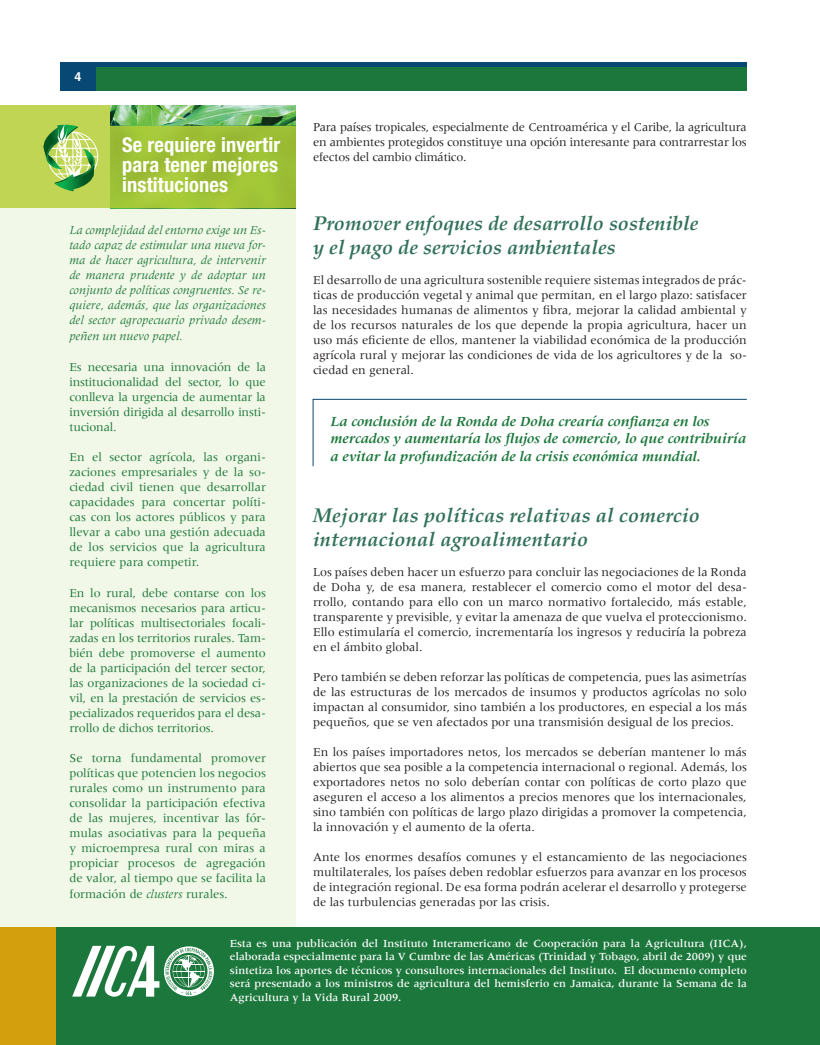
<style>
.page{position:relative;width:820px;height:1045px;background:#fff}
.page>*{position:absolute;margin:0;border:0;box-sizing:border-box;transform-origin:0 0}
.t1{font:700 condensed 20.38px/20px "Helvetica Neue";letter-spacing:.01em;color:#fff;text-align:justify}
.t2{font:italic 700 20px/24px "Palatino";color:#327159}
.t3{font:italic 700 14.38px/17.2px "Meridien";color:#1b773b}
.t4{font:12.5px/15px "Meridien";color:#231f20;text-align:justify}
.t5{font:12.5px/15px "Meridien";color:#1b773b;text-align:justify}
.t6{font:italic 12.5px/15px "Meridien";color:#1b773b;text-align:justify}
.t7{font:700 12.5px "Helvetica";color:#fff}
.t8{font:500 11.25px/13.5px "Meridien";color:#fff;text-align:justify}
.s1{font-style:italic}
</style>
<div class="page">
<div style="left:61px;top:62px;width:685px;height:29px;background:#1b773b"></div>
<div style="left:74px;top:62px;width:672px;height:5px;background:#084874"></div>
<div style="left:61px;top:62px;width:35px;height:29px;background:#084874"></div>
<div style="left:0;top:107px;width:295px;height:915px;background:#f2f8e7"></div>
<div style="left:0;top:926px;width:819px;height:118px;background:#1b773b"></div>
<div style="left:0;top:926px;width:56px;height:118px;background:#d49f0c"></div>
<svg style="left:72px;top:945px;width:142px;height:51px"></svg>
<div style="left:0;top:105px;width:112px;height:103px;background:#c0d554"></div>
<img style="left:110px;top:105px;width:185px;height:21px">
<div style="left:110px;top:126px;width:185px;height:82px;background:#9ec136"></div>
<svg style="left:43px;top:124px;width:55px;height:67px"></svg>
<svg style="left:312px;top:398px;width:435px;height:68px"></svg>
<p class="t7" style="left:75px;top:65px;width:8px">4</p>
<h1 class="t1" style="left:122px;top:134px;width:160px">Se requiere invertir para tener mejores instituciones</h1>
<p class="t6" style="left:69px;top:222px;width:198px">La complejidad del entorno exige un Es&shy;tado capaz de estimular una nueva for&shy;ma de hacer agricultura, de intervenir de manera prudente y de adoptar un conjunto de políticas congruentes. Se re&shy;quiere, además, que las organizaciones del sector agropecuario privado desem-</p>
<p class="t6" style="left:69px;top:328px;width:115px">peñen un nuevo papel.</p>
<p class="t5" style="left:69px;top:359px;width:198px">Es necesaria una innovación de la institucionalidad del sector, lo que conlleva la urgencia de aumentar la inversión dirigida al desarrollo insti&shy;tucional.</p>
<p class="t5" style="left:69px;top:449px;width:198px">En el sector agrícola, las organi&shy;zaciones empresariales y de la so&shy;ciedad civil tienen que desarrollar capacidades para concertar políti&shy;cas con los actores públicos y para llevar a cabo una gestión adecuada de los servicios que la agricultura requiere para competir.</p>
<p class="t5" style="left:69px;top:584px;width:198px">En lo rural, debe contarse con los mecanismos necesarios para articu&shy;lar políticas multisectoriales focali&shy;zadas en los territorios rurales. Tam&shy;bién debe promoverse el aumento de la participación del tercer sector, las organizaciones de la sociedad ci&shy;vil, en la prestación de servicios es&shy;pecializados requeridos para el desa&shy;rrollo de dichos territorios.</p>
<p class="t5" style="left:69px;top:749px;width:198px">Se torna fundamental promover políticas que potencien los negocios rurales como un instrumento para consolidar la participación efectiva de las mujeres, incentivar las fór&shy;mulas asociativas para la pequeña y microempresa rural con miras a propiciar procesos de agregación de valor, al tiempo que se facilita la</p>
<p class="t5" style="left:69px;top:886px;width:160px">formación de <span class="s1">clusters</span> rurales.</p>
<p class="t4" style="left:313px;top:119px;width:435px">Para países tropicales, especialmente de Centroamérica y el Caribe, la agricultura en ambientes protegidos constituye una opción interesante para contrarrestar los efectos del cambio climático.</p>
<h2 class="t2" style="left:313px;top:211px;width:387px">Promover enfoques de desarrollo sostenible y el pago de servicios ambientales</h2>
<p class="t4" style="left:313px;top:272px;width:435px">El desarrollo de una agricultura sostenible requiere sistemas integrados de prác&shy;ticas de producción vegetal y animal que permitan, en el largo plazo: satisfacer las necesidades humanas de alimentos y fibra, mejorar la calidad ambiental y de los recursos naturales de los que depende la propia agricultura, hacer un uso más eficiente de ellos, mantener la viabilidad económica de la producción agrícola rural y mejorar las condiciones de vida de los agricultores y de la so&shy;ciedad en general.</p>
<p class="t3" style="left:330px;top:412px;width:416px">La conclusión de la Ronda de Doha crearía confianza en los mercados y aumentaría los flujos de comercio, lo que contribuiría a evitar la profundización de la crisis económica mundial.</p>
<h2 class="t2" style="left:313px;top:503px;width:388px">Mejorar las políticas relativas al comercio internacional agroalimentario</h2>
<p class="t4" style="left:313px;top:564px;width:435px">Los países deben hacer un esfuerzo para concluir las negociaciones de la Ronda de Doha y, de esa manera, restablecer el comercio como el motor del desa&shy;rrollo, contando para ello con un marco normativo fortalecido, más estable, transparente y previsible, y evitar la amenaza de que vuelva el proteccionismo.<br>Ello estimularía el comercio, incrementaría los ingresos y reduciría la pobreza en el ámbito global.</p>
<p class="t4" style="left:313px;top:669px;width:435px">Pero también se deben reforzar las políticas de competencia, pues las asimetrías de las estructuras de los mercados de insumos y productos agrícolas no solo impactan al consumidor, sino también a los productores, en especial a los más pequeños, que se ven afectados por una transmisión desigual de los precios.</p>
<p class="t4" style="left:313px;top:744px;width:435px">En los países importadores netos, los mercados se deberían mantener lo más abiertos que sea posible a la competencia internacional o regional. Además, los exportadores netos no solo deberían contar con políticas de corto plazo que aseguren el acceso a los alimentos a precios menores que los internacionales, sino también con políticas de largo plazo dirigidas a promover la competencia, la innovación y el aumento de la oferta.</p>
<p class="t4" style="left:313px;top:849px;width:435px">Ante los enormes desafíos comunes y el estancamiento de las negociaciones multilaterales, los países deben redoblar esfuerzos para avanzar en los procesos de integración regional. De esa forma podrán acelerar el desarrollo y protegerse de las turbulencias generadas por las crisis.</p>
<p class="t8" style="left:230px;top:935px;width:518px">Esta es una publicación del Instituto Interamericano de Cooperación para la Agricultura (IICA), elaborada especialmente para la V Cumbre de las Américas (Trinidad y Tobago, abril de 2009) y que sintetiza los aportes de técnicos y consultores internacionales del Instituto. El documento completo será presentado a los ministros de agricultura del hemisferio en Jamaica, durante la Semana de la Agricultura y la Vida Rural 2009.</p>
</div>
